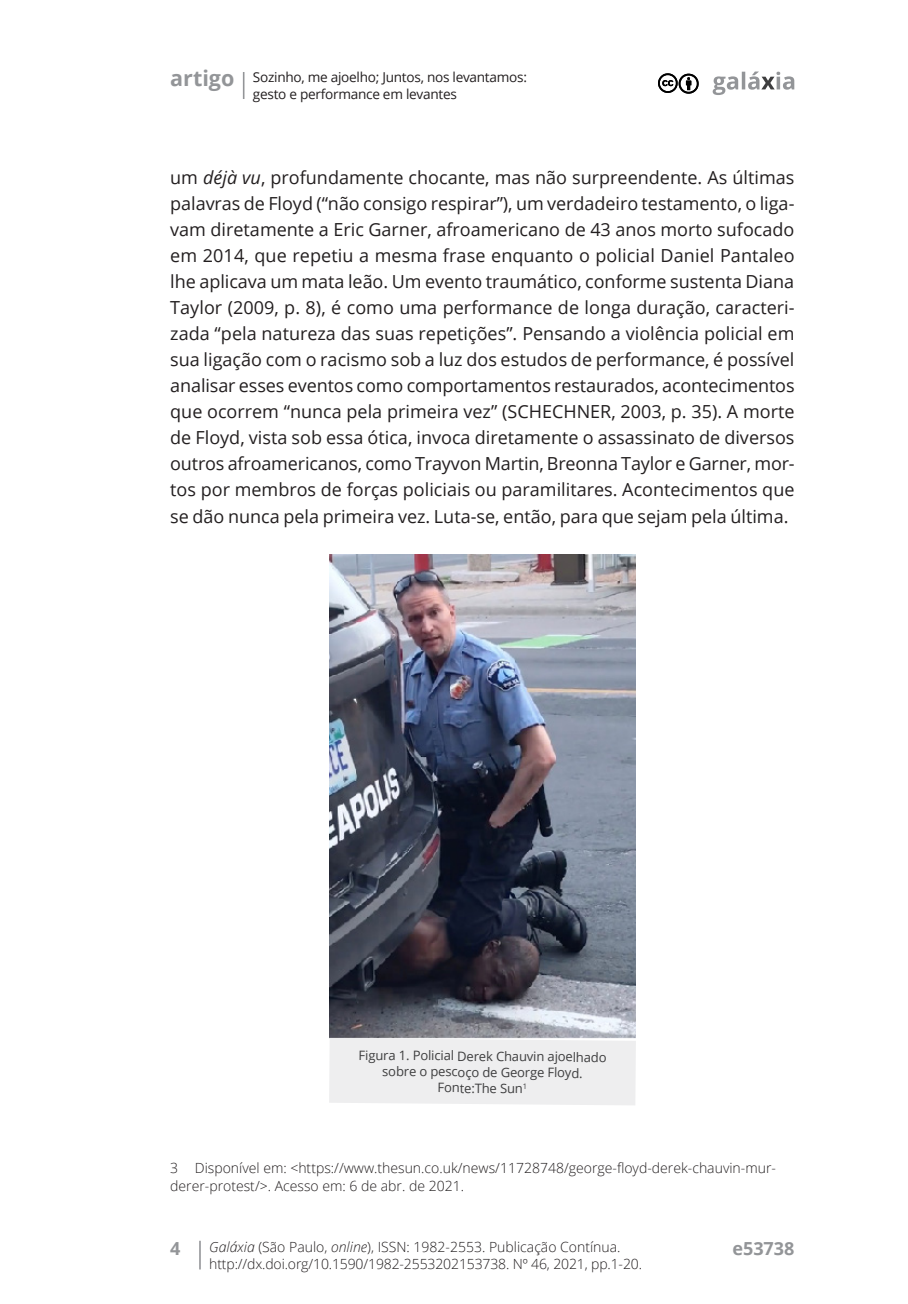
<style>
.page{position:relative;width:908px;height:1304px;background:#fff}
.page>*{position:absolute;margin:0;border:0;box-sizing:border-box;transform-origin:0 0}
.Mancha_de_texto{font:18px/26px "Open Sans";color:#231f20;text-align:justify}
.t1{font:700 18px "Open Sans";color:#939598}
.Nota_de_rodapé{font:300 14px/18px "Open Sans";color:#231f20}
.t2{font:13.6px/17px "Open Sans";letter-spacing:-.02em;color:#231f20}
._0_enviado_RECEBIDO{font:13px/16px "Open Sans";letter-spacing:-.02em;color:#3e3e3f;text-align:center}
.s1{font-weight:700;font-size:21.6px;color:#939598}
.s2{font-style:italic}
</style>
<div class="page">
<svg style="left:712px;top:72px;width:82px;height:23px"></svg>
<svg style="left:658px;top:73px;width:41px;height:21px"></svg>
<svg style="left:243px;top:72px;width:1px;height:27px"></svg>
<hr style="left:199px;top:1241px;width:2px;height:28px;background:#939598">
<img style="left:329px;top:555px;width:306px;height:483px">
<div style="left:329px;top:1038px;width:306px;height:67px;background:#eeeeef"></div>
<p class="t2" style="left:253px;top:68px;width:275px;text-indent:-83px"><span class="s1">artigo</span> Sozinho, me ajoelho; Juntos, nos levantamos: gesto e performance em levantes</p>
<p class="Mancha_de_texto" style="left:170px;top:164px;width:625px">um <span class="s2">déjà vu</span>, profundamente chocante, mas não surpreendente. As últimas palavras de Floyd (“não consigo respirar”), um verdadeiro testamento, o liga&shy;vam diretamente a Eric Garner, afroamericano de 43 anos morto sufocado em 2014, que repetiu a mesma frase enquanto o policial Daniel Pantaleo lhe aplicava um mata leão. Um evento traumático, conforme sustenta Diana Taylor (2009, p. 8), é como uma performance de longa duração, caracteri&shy;zada “pela natureza das suas repetições”. Pensando a violência policial em sua ligação com o racismo sob a luz dos estudos de performance, é possível analisar esses eventos como comportamentos restaurados, acontecimentos que ocorrem “nunca pela primeira vez” (SCHECHNER, 2003, p. 35). A morte de Floyd, vista sob essa ótica, invoca diretamente o assassinato de diversos outros afroamericanos, como Trayvon Martin, Breonna Taylor e Garner, mor&shy;tos por membros de forças policiais ou paramilitares. Acontecimentos que se dão nunca pela primeira vez. Luta-se, então, para que sejam pela última.</p>
<p class="_0_enviado_RECEBIDO" style="left:358px;top:1048px;width:249px">Figura 1. Policial Derek Chauvin ajoelhado sobre o pescoço de George Floyd.<br>Fonte:The Sun</p>
<p class="Nota_de_rodapé" style="left:170px;top:1158px;width:607px">3 Disponível em: &lt;https://www.thesun.co.uk/news/11728748/george-floyd-derek-chauvin-mur&shy;derer-protest/&gt;. Acesso em: 6 de abr. de 2021.</p>
<p class="t1" style="left:170px;top:1236px;width:12px">4</p>
<p class="Nota_de_rodapé" style="left:209px;top:1238px;width:412px"><span class="s2">Galáxia</span> (São Paulo, <span class="s2">online</span>), ISSN: 1982-2553. Publicação Contínua.</p>
<p class="t1" style="left:732px;top:1236px;width:64px">e53738</p>
<p class="Nota_de_rodapé" style="left:209px;top:1254px;width:434px">http://dx.doi.org/10.1590/1982-2553202153738. Nº 46, 2021, pp.1-20.</p>
</div>
